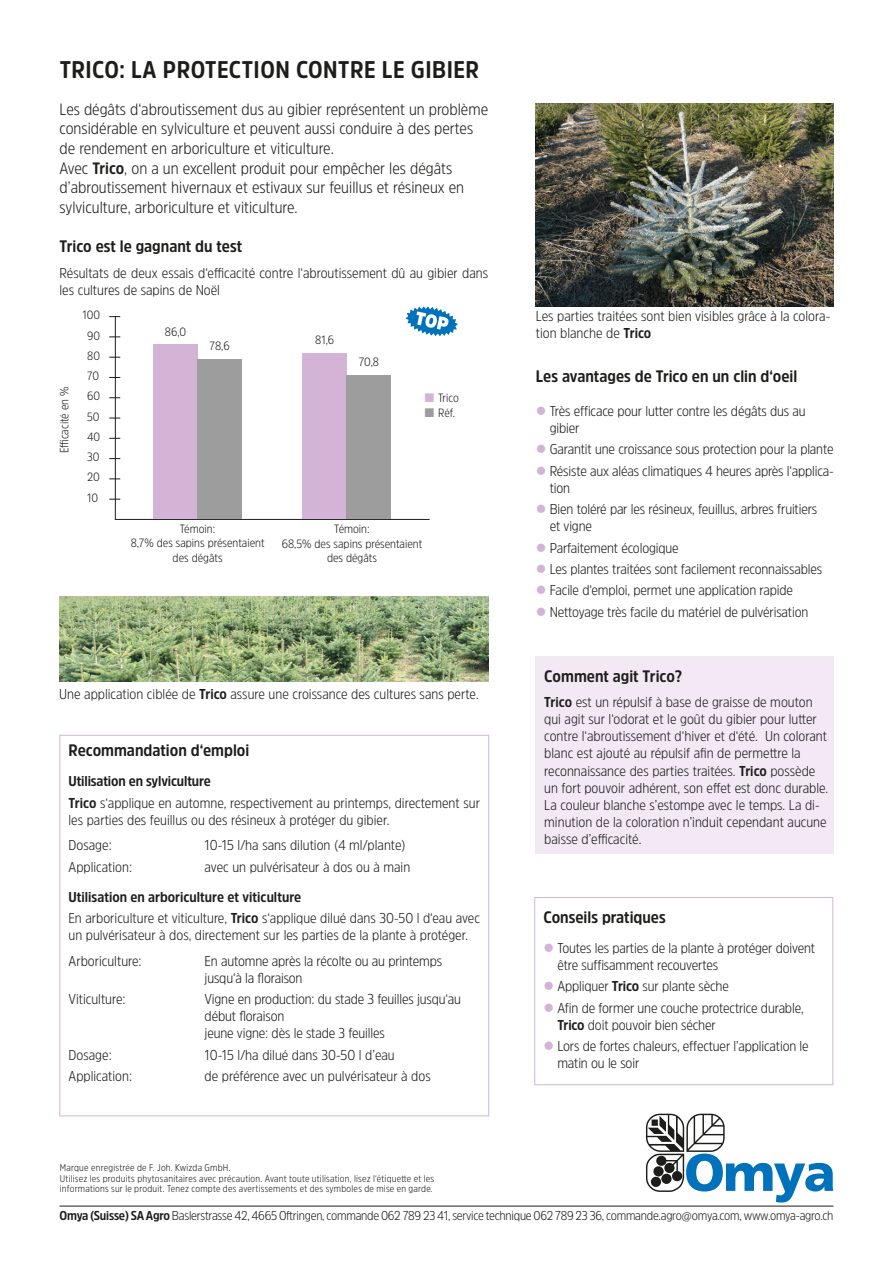
<style>
.page{position:relative;width:893px;height:1263px;background:#fff}
.page>*{position:absolute;margin:0;border:0;box-sizing:border-box;transform-origin:0 0}
.t1{font:700 24px "Amsi Pro Narw";letter-spacing:.02em;color:#1d1d1b}
.t2{font:700 16.5px "Amsi Pro Narw";color:#1d1d1b}
.t3{font:300 16.35px/19.6px "Amsi Pro Narw";color:#1d1d1b}
.t4{font:300 14.25px/17.1px "Amsi Pro Narw";letter-spacing:-.005em;color:#1d1d1b}
.t5{font:300 12.75px "Amsi Pro Narw";letter-spacing:-.02em;color:#1d1d1b}
.t6{font:300 12px/20.2px "Amsi Pro Narw";color:#1d1d1b;text-align:center}
.t7{font:300 9.75px/10.5px "Amsi Pro Narw";letter-spacing:.02em;color:#1d1d1b}
.s1{font-weight:700}
.s2{color:#d3b4d7}
</style>
<div class="page">
<img style="left:536px;top:103px;width:298px;height:203px">
<hr style="left:60px;top:1206px;width:773px;height:1px;background:#1d1d1b">
<div style="left:536px;top:656px;width:298px;height:198px;background:#f2e9f5"></div>
<svg style="left:646px;top:1114px;width:187px;height:88px"></svg>
<img style="left:60px;top:597px;width:429px;height:84px">
<hr style="left:115px;top:519px;width:315px;height:1px;background:#1d1d1b">
<hr style="left:115px;top:316px;width:1px;height:203px;background:#1d1d1b">
<div style="left:153px;top:345px;width:45px;height:174px;background:#d3b4d7"></div>
<div style="left:198px;top:360px;width:44px;height:159px;background:#9d9d9d"></div>
<div style="left:303px;top:353px;width:44px;height:166px;background:#d3b4d7"></div>
<div style="left:347px;top:375px;width:44px;height:144px;background:#9d9d9d"></div>
<div style="left:534px;top:897px;width:299px;height:188px;border:1px solid #d3b4d7"></div>
<svg style="left:405px;top:306px;width:53px;height:30px"></svg>
<h1 class="t1" style="left:60px;top:53px;width:421px">TRICO: LA PROTECTION CONTRE LE GIBIER</h1>
<p class="t3" style="left:60px;top:99px;width:430px">Les dégâts d‘abroutissement dus au gibier représentent un problème considérable en sylviculture et peuvent aussi conduire à des pertes de rendement en arboriculture et viticulture.<br>Avec <span class="s1">Trico</span>, on a un excellent produit pour empêcher les dégâts d’abroutissement hivernaux et estivaux sur feuillus et résineux en sylviculture, arboriculture et viticulture.</p>
<p class="t2" style="left:60px;top:235px;width:184px">Trico est le gagnant du test</p>
<p class="t4" style="left:60px;top:264px;width:430px">Résultats de deux essais d‘efficacité contre l‘abroutissement dû au gibier dans les cultures de sapins de Noël</p>
<p class="t6" style="left:54px;top:453px;width:68px;rotate:-90deg">Efficacité en %</p>
<p class="t6" style="left:82px;top:305px;width:19px">100<br>90<br>80<br>70<br>60<br>50<br>40<br>30<br>20</p>
<p class="t6" style="left:87px;top:487px;width:13px">10</p>
<p class="t6" style="left:165px;top:321px;width:23px">86,0</p>
<p class="t6" style="left:210px;top:335px;width:22px">78,6</p>
<p class="t6" style="left:315px;top:329px;width:21px">81,6</p>
<p class="t6" style="left:359px;top:352px;width:22px">70,8</p>
<p class="t6" style="left:438px;top:390px;width:22px;line-height:14.4px;text-align:left">Trico<br>Réf.</p>
<p class="t6" style="left:131px;top:521px;width:135px;line-height:14.4px">Témoin:<br>8,7% des sapins présentaient des dégâts</p>
<p class="t6" style="left:282px;top:522px;width:142px;line-height:14.4px">Témoin:<br>68,5% des sapins présentaient des dégâts</p>
<p class="t4" style="left:59px;top:685px;width:421px">Une application ciblée de <span class="s1">Trico</span> assure une croissance des cultures sans perte.</p>
<p class="t2" style="left:69px;top:739px;width:182px">Recommandation d‘emploi</p>
<p class="t4" style="left:69px;top:770px;width:413px;line-height:21.3px"><span class="s1">Utilisation en sylviculture<br>Trico</span> s‘applique en automne, respectivement au printemps, directement sur</p>
<p class="t4" style="left:69px;top:806px;width:322px;line-height:25.7px">les parties des feuillus ou des résineux à protéger du gibier.<br>Dosage:</p>
<p class="t4" style="left:205px;top:836px;width:203px">10-15 l/ha sans dilution (4 ml/plante)</p>
<p class="t4" style="left:69px;top:858px;width:65px">Application:</p>
<p class="t4" style="left:205px;top:858px;width:207px">avec un pulvérisateur à dos ou à main</p>
<p class="t4" style="left:69px;top:885px;width:413px;line-height:21.3px"><span class="s1">Utilisation en arboriculture et viticulture<br></span>En arboriculture et viticulture, <span class="s1">Trico</span> s‘applique dilué dans 30-50 l d‘eau avec</p>
<p class="t4" style="left:69px;top:922px;width:401px;line-height:25.7px">un pulvérisateur à dos, directement sur les parties de la plante à protéger.<br>Arboriculture:</p>
<p class="t4" style="left:205px;top:951px;width:239px">En automne après la récolte ou au printemps jusqu‘à la floraison</p>
<p class="t4" style="left:69px;top:990px;width:59px">Viticulture:</p>
<p class="t4" style="left:205px;top:990px;width:258px">Vigne en production: du stade 3 feuilles jusqu‘au début floraison<br>jeune vigne: dès le stade 3 feuilles</p>
<p class="t4" style="left:69px;top:1045px;width:45px">Dosage:</p>
<p class="t4" style="left:205px;top:1045px;width:192px">10-15 l/ha dilué dans 30-50 l d’eau</p>
<p class="t4" style="left:69px;top:1067px;width:65px">Application:</p>
<p class="t4" style="left:205px;top:1067px;width:228px">de préférence avec un pulvérisateur à dos</p>
<p class="t7" style="left:60px;top:1162px;width:376px">Marque enregistrée de F. Joh. Kwizda GmbH.<br>Utilisez les produits phytosanitaires avec précaution. Avant toute utilisation, lisez l‘étiquette et les informations sur le produit. Tenez compte des avertissements et des symboles de mise en garde.</p>
<p class="t4" style="left:536px;top:307px;width:296px">Les parties traitées sont bien visibles grâce à la colora&shy;tion blanche de <span class="s1">Trico</span></p>
<p class="t2" style="left:536px;top:365px;width:263px">Les avantages de Trico en un clin d‘oeil</p>
<p class="t4" style="left:550px;top:402px;width:258px;text-indent:-14px"><span class="s2">●</span> Très efficace pour lutter contre les dégâts dus au gibier</p>
<p class="t4" style="left:536px;top:440px;width:299px"><span class="s2">●</span> Garantit une croissance sous protection pour la plante</p>
<p class="t4" style="left:550px;top:462px;width:286px;text-indent:-14px"><span class="s2">●</span> Résiste aux aléas climatiques 4 heures après l‘applica&shy;tion</p>
<p class="t4" style="left:550px;top:500px;width:269px;text-indent:-14px"><span class="s2">●</span> Bien toléré par les résineux, feuillus, arbres fruitiers et vigne</p>
<p class="t4" style="left:536px;top:538px;width:144px"><span class="s2">●</span> Parfaitement écologique</p>
<p class="t4" style="left:536px;top:560px;width:288px"><span class="s2">●</span> Les plantes traitées sont facilement reconnaissables</p>
<p class="t4" style="left:536px;top:581px;width:259px"><span class="s2">●</span> Facile d‘emploi, permet une application rapide</p>
<p class="t4" style="left:536px;top:603px;width:274px"><span class="s2">●</span> Nettoyage très facile du matériel de pulvérisation</p>
<p class="t2" style="left:544px;top:664px;width:140px">Comment agit Trico?</p>
<p class="t4" style="left:544px;top:693px;width:285px"><span class="s1">Trico</span> est un répulsif à base de graisse de mouton qui agit sur l‘odorat et le goût du gibier pour lutter contre l‘abroutissement d‘hiver et d‘été. Un colorant blanc est ajouté au répulsif afin de permettre la reconnaissance des parties traitées. <span class="s1">Trico</span> possède un fort pouvoir adhérent, son effet est donc durable.<br>La couleur blanche s’estompe avec le temps. La di&shy;minution de la coloration n’induit cependant aucune baisse d’efficacité.</p>
<p class="t2" style="left:543px;top:906px;width:124px">Conseils pratiques</p>
<p class="t4" style="left:557px;top:939px;width:259px;text-indent:-14px"><span class="s2">●</span> Toutes les parties de la plante à protéger doivent être suffisamment recouvertes</p>
<p class="t4" style="left:543px;top:977px;width:187px"><span class="s2">●</span> Appliquer <span class="s1">Trico</span> sur plante sèche</p>
<p class="t4" style="left:557px;top:998px;width:248px;text-indent:-14px"><span class="s2">●</span> Afin de former une couche protectrice durable,<br><span class="s1">Trico</span> doit pouvoir bien sécher</p>
<p class="t4" style="left:557px;top:1037px;width:253px;text-indent:-14px"><span class="s2">●</span> Lors de fortes chaleurs, effectuer l’application le matin ou le soir</p>
<p class="t5" style="left:60px;top:1207px;width:775px"><span class="s1">Omya (Suisse) SA Agro</span> Baslerstrasse 42, 4665 Oftringen, commande 062 789 23 41, service technique 062 789 23 36, commande.agro@omya.com, www.omya-agro.ch</p>
</div>
